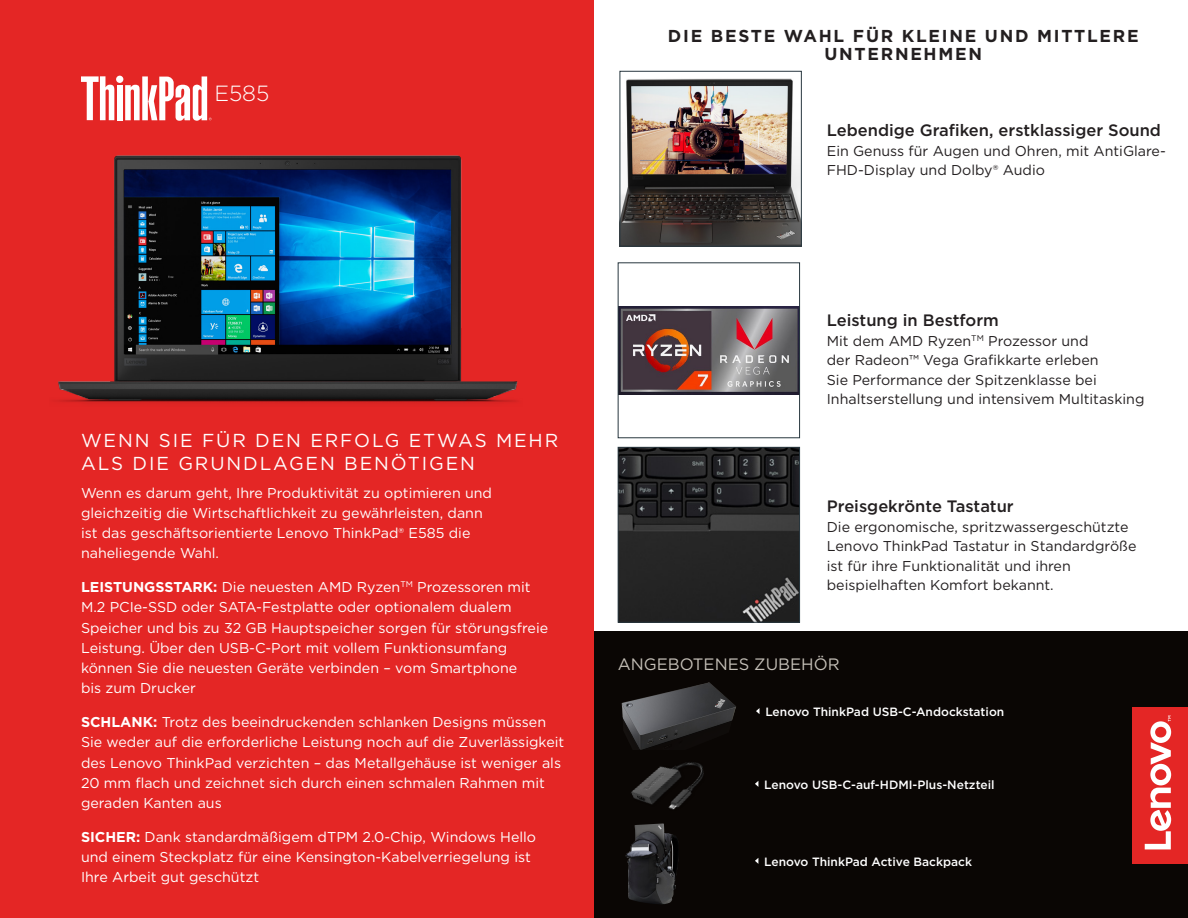
<style>
.page{position:relative;width:1188px;height:918px;background:#fff}
.page>*{position:absolute;margin:0;border:0;box-sizing:border-box;transform-origin:0 0}
.t1{font:300 21.9px "Gotham";color:#fff}
.t2{font:18.75px/22.5px "Gotham";letter-spacing:.1em;color:#fff}
.t3{font:700 17.25px/18px "Gotham";letter-spacing:.1em;color:#231f20;text-align:center}
.t4{font:500 16.5px "Gotham";color:#231f20}
.t5{font:16.5px "Gotham";color:#c4bfb7}
.t6{font:14.25px/20.2px "Gotham";color:#fff}
.t7{font:14.25px/19.5px "Gotham";color:#231f20}
.t8{font:500 12px "Gotham";color:#fff}
.s1{font-weight:700}
</style>
<div class="page">
<div style="left:592px;top:632px;width:596px;height:286px;background:#0a0604"></div>
<div style="left:0;top:0;width:594px;height:918px;background:#e42625"></div>
<div style="left:1133px;top:707px;width:55px;height:157px;background:#e42625"></div>
<svg style="left:1145px;top:716px;width:26px;height:133px"></svg>
<div style="left:116px;top:76px;width:7px;height:7px;background:#fff;border-radius:50%"></div>
<svg style="left:81px;top:76px;width:33px;height:44px"></svg>
<div style="left:117px;top:85px;width:6px;height:35px;background:#fff"></div>
<svg style="left:125px;top:76px;width:87px;height:45px"></svg>
<img style="left:621px;top:682px;width:115px;height:67px">
<svg style="left:756px;top:708px;width:4px;height:6px"></svg>
<img style="left:631px;top:762px;width:73px;height:48px">
<svg style="left:755px;top:781px;width:3px;height:6px"></svg>
<img style="left:634px;top:824px;width:29px;height:19px">
<svg style="left:755px;top:858px;width:3px;height:6px"></svg>
<img style="left:622px;top:78px;width:178px;height:167px">
<div style="left:620px;top:71px;width:182px;height:176px;border:1px solid #28373f"></div>
<img style="left:57px;top:155px;width:461px;height:248px">
<img style="left:620px;top:306px;width:178px;height:88px">
<div style="left:618px;top:262px;width:182px;height:176px;border:1px solid #28373f"></div>
<img style="left:620px;top:449px;width:178px;height:172px">
<div style="left:618px;top:447px;width:182px;height:176px;border:1px solid #28373f"></div>
<p class="t1" style="left:214px;top:79px;width:57px">E585</p>
<p class="t2" style="left:81px;top:429px;width:479px">WENN SIE FÜR DEN ERFOLG ETWAS MEHR<br>ALS DIE GRUNDLAGEN BENÖTIGEN</p>
<p class="t6" style="left:81px;top:482px;width:413px">Wenn es darum geht, Ihre Produktivität zu optimieren und gleichzeitig die Wirtschaftlichkeit zu gewährleisten, dann ist das geschäftsorientierte Lenovo ThinkPad® E585 die naheliegende Wahl.</p>
<p class="t6" style="left:81px;top:577px;width:469px"><span class="s1">LEISTUNGSSTARK:</span> Die neuesten AMD Ryzen<sup>TM</sup> Prozessoren mit M.2 PCIe-SSD oder SATA-Festplatte oder optionalem dualem Speicher und bis zu 32 GB Hauptspeicher sorgen für störungsfreie Leistung. Über den USB-C-Port mit vollem Funktionsumfang können Sie die neuesten Geräte verbinden – vom Smartphone<br>bis zum Drucker</p>
<p class="t6" style="left:81px;top:712px;width:485px"><span class="s1">SCHLANK:</span> Trotz des beeindruckenden schlanken Designs müssen Sie weder auf die erforderliche Leistung noch auf die Zuverlässigkeit des Lenovo ThinkPad verzichten – das Metallgehäuse ist weniger als 20 mm flach und zeichnet sich durch einen schmalen Rahmen mit geraden Kanten aus</p>
<p class="t6" style="left:81px;top:827px;width:457px"><span class="s1">SICHER:</span> Dank standardmäßigem dTPM 2.0-Chip, Windows Hello und einem Steckplatz für eine Kensington-Kabelverriegelung ist<br>Ihre Arbeit gut geschützt</p>
<p class="t3" style="left:668px;top:27px;width:472px">DIE BESTE WAHL FÜR KLEINE UND MITTLERE<br>UNTERNEHMEN</p>
<p class="t4" style="left:827px;top:119px;width:336px">Lebendige Grafiken, erstklassiger Sound</p>
<p class="t7" style="left:827px;top:141px;width:341px">Ein Genuss für Augen und Ohren, mit AntiGlare-<br>FHD-Display und Dolby® Audio</p>
<p class="t4" style="left:827px;top:310px;width:174px">Leistung in Bestform</p>
<p class="t7" style="left:827px;top:331px;width:319px">Mit dem AMD Ryzen<sup>TM</sup> Prozessor und<br>der Radeon™ Vega Grafikkarte erleben<br>Sie Performance der Spitzenklasse bei Inhaltserstellung und intensivem Multitasking</p>
<p class="t4" style="left:827px;top:496px;width:188px">Preisgekrönte Tastatur</p>
<p class="t7" style="left:827px;top:517px;width:311px">Die ergonomische, spritzwassergeschützte Lenovo ThinkPad Tastatur in Standardgröße ist für ihre Funktionalität und ihren beispielhaften Komfort bekannt.</p>
<p class="t5" style="left:618px;top:654px;width:223px">ANGEBOTENES ZUBEHÖR</p>
<p class="t8" style="left:765px;top:704px;width:240px">Lenovo ThinkPad USB-C-Andockstation</p>
<p class="t8" style="left:764px;top:777px;width:232px">Lenovo USB-C-auf-HDMI-Plus-Netzteil</p>
<p class="t8" style="left:764px;top:854px;width:209px">Lenovo ThinkPad Active Backpack</p>
</div>
